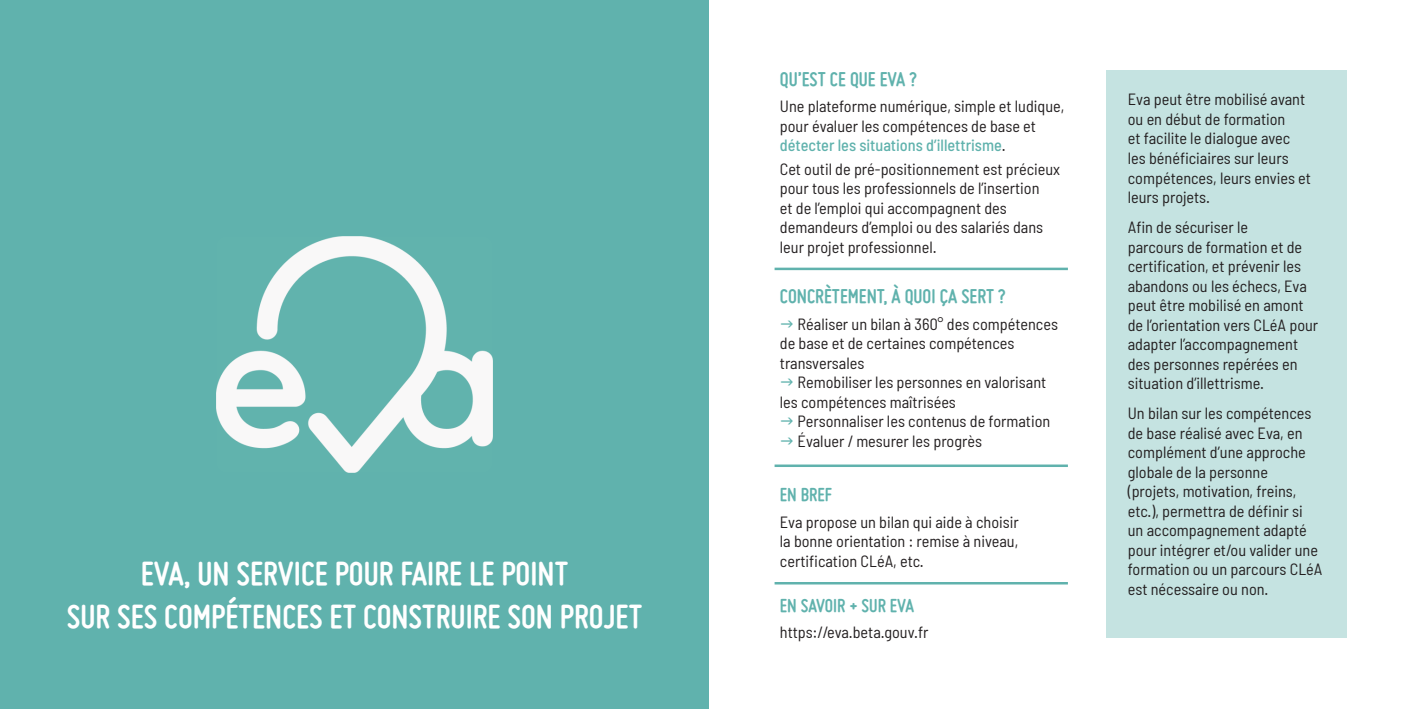
<style>
.page{position:relative;width:1418px;height:709px;background:#fff}
.page>*{position:absolute;margin:0;border:0;box-sizing:border-box;transform-origin:0 0}
.t1{font:700 35.62px/42.8px "Miso";color:#fff;text-align:center}
.t2{font:700 21.25px "Miso";color:#60b2ad}
.t3{font:700 20px "Miso";color:#60b2ad}
.t4{font:semi-condensed 16.25px/19.5px "Barlow";color:#231f20}
.s1{font-weight:500;color:#60b2ad}
</style>
<div class="page">
<div style="left:0;top:0;width:709px;height:709px;background:#60b2ad"></div>
<div style="left:1105px;top:71px;width:241px;height:567px;background:#c5e3e1"></div>
<img style="left:216px;top:236px;width:277px;height:237px">
<hr style="left:774px;top:268px;width:293px;height:2px;background:#60b2ad">
<hr style="left:774px;top:464px;width:293px;height:3px;background:#60b2ad">
<hr style="left:774px;top:582px;width:293px;height:2px;background:#60b2ad">
<h1 class="t1" style="left:67px;top:552px;width:577px">EVA, UN SERVICE POUR FAIRE LE POINT<br>SUR SES COMPÉTENCES ET CONSTRUIRE SON PROJET</h1>
<h2 class="t2" style="left:780px;top:67px;width:139px">QU’EST CE QUE EVA ?</h2>
<p class="t4" style="left:780px;top:96px;width:286px">Une plateforme numérique, simple et ludique, pour évaluer les compétences de base et <span class="s1">détecter les situations d’illettrisme</span>.</p>
<p class="t4" style="left:780px;top:158px;width:282px">Cet outil de pré-positionnement est précieux pour tous les professionnels de l’insertion<br>et de l’emploi qui accompagnent des demandeurs d’emploi ou des salariés dans leur projet professionnel.</p>
<h2 class="t2" style="left:780px;top:284px;width:227px">CONCRÈTEMENT, À QUOI ÇA SERT ?</h2>
<p class="t4" style="left:780px;top:314px;width:280px;text-indent:18px">Réaliser un bilan à 360° des compétences de base et de certaines compétences transversales</p>
<p class="t4" style="left:780px;top:372px;width:268px;text-indent:18px">Remobiliser les personnes en valorisant les compétences maîtrisées</p>
<p class="t4" style="left:797px;top:411px;width:254px">Personnaliser les contenus de formation<br>Évaluer / mesurer les progrès</p>
<p class="t3" style="left:780px;top:483px;width:54px">EN BREF</p>
<p class="t4" style="left:780px;top:511px;width:240px;text-align:justify">Eva propose un bilan qui aide à choisir la bonne orientation : remise à niveau, certification CLéA, etc.</p>
<p class="t3" style="left:780px;top:593px;width:136px">EN SAVOIR + SUR EVA</p>
<p class="t4" style="left:780px;top:622px;width:150px">https://eva.beta.gouv.fr</p>
<p class="t4" style="left:1127px;top:89px;width:185px">Eva peut être mobilisé avant ou en début de formation<br>et facilite le dialogue avec les bénéficiaires sur leurs compétences, leurs envies et leurs projets.</p>
<p class="t4" style="left:1127px;top:217px;width:192px">Afin de sécuriser le<br>parcours de formation et de certification, et prévenir les abandons ou les échecs, Eva peut être mobilisé en amont de l’orientation vers CLéA pour adapter l’accompagnement des personnes repérées en situation d’illettrisme.</p>
<p class="t4" style="left:1127px;top:403px;width:196px">Un bilan sur les compétences de base réalisé avec Eva, en complément d’une approche globale de la personne (projets, motivation, freins, etc.), permettra de définir si<br>un accompagnement adapté pour intégrer et/ou valider une formation ou un parcours CLéA est nécessaire ou non.</p>
</div>
